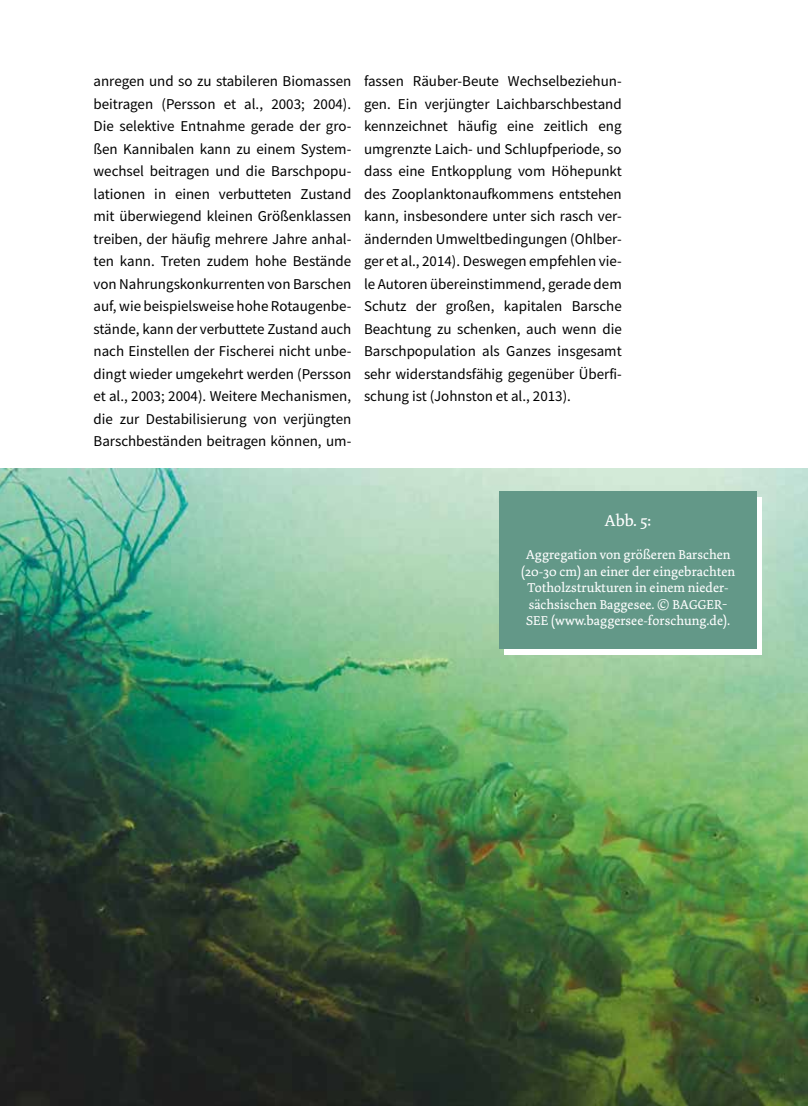
<style>
.page{position:relative;width:808px;height:1106px;background:#fff}
.page>*{position:absolute;margin:0;border:0;box-sizing:border-box;transform-origin:0 0}
.t1{font:16.5px "Dolly Pro";color:#fff}
.t2{font:15px/22.5px "Source Sans Variable";color:#000;text-align:justify}
.t3{font:13.5px/16.5px "Dolly Pro";color:#fff;text-align:center}
</style>
<div class="page">
<img style="left:0;top:469px;width:808px;height:637px">
<div style="left:504px;top:497px;width:258px;height:157px;background:#fff"></div>
<div style="left:499px;top:491px;width:258px;height:158px;background:#639888"></div>
<p class="t2" style="left:94px;top:70px;width:259px">anregen und so zu stabileren Biomassen beitragen (Persson et al., 2003; 2004).<br>Die selektive Entnahme gerade der gro&shy;ßen Kannibalen kann zu einem System&shy;wechsel beitragen und die Barschpopu&shy;lationen in einen verbutteten Zustand mit überwiegend kleinen Größenklassen treiben, der häufig mehrere Jahre anhal&shy;ten kann. Treten zudem hohe Bestände von Nahrungskonkurrenten von Barschen auf, wie beispielsweise hohe Rotaugenbe&shy;stände, kann der verbuttete Zustand auch nach Einstellen der Fischerei nicht unbe&shy;dingt wieder umgekehrt werden (Persson et al., 2003; 2004). Weitere Mechanismen, die zur Destabilisierung von verjüngten Barschbeständen beitragen können, um-</p>
<p class="t2" style="left:364px;top:70px;width:259px">fassen Räuber-Beute Wechselbeziehun&shy;gen. Ein verjüngter Laichbarschbestand kennzeichnet häufig eine zeitlich eng umgrenzte Laich- und Schlupfperiode, so dass eine Entkopplung vom Höhepunkt des Zooplanktonaufkommens entstehen kann, insbesondere unter sich rasch ver&shy;ändernden Umweltbedingungen (Ohlber&shy;ger et al., 2014). Deswegen empfehlen vie&shy;le Autoren übereinstimmend, gerade dem Schutz der großen, kapitalen Barsche Beachtung zu schenken, auch wenn die Barschpopulation als Ganzes insgesamt sehr widerstandsfähig gegenüber Überfi&shy;schung ist (Johnston et al., 2013).</p>
<p class="t1" style="left:604px;top:510px;width:49px">Abb. 5:</p>
<p class="t3" style="left:521px;top:546px;width:216px">Aggregation von größeren Barschen (20-30 cm) an einer der eingebrachten Totholzstrukturen in einem nieder&shy;sächsischen Baggesee. © BAGGER-SEE (www.baggersee-forschung.de).</p>
</div>
